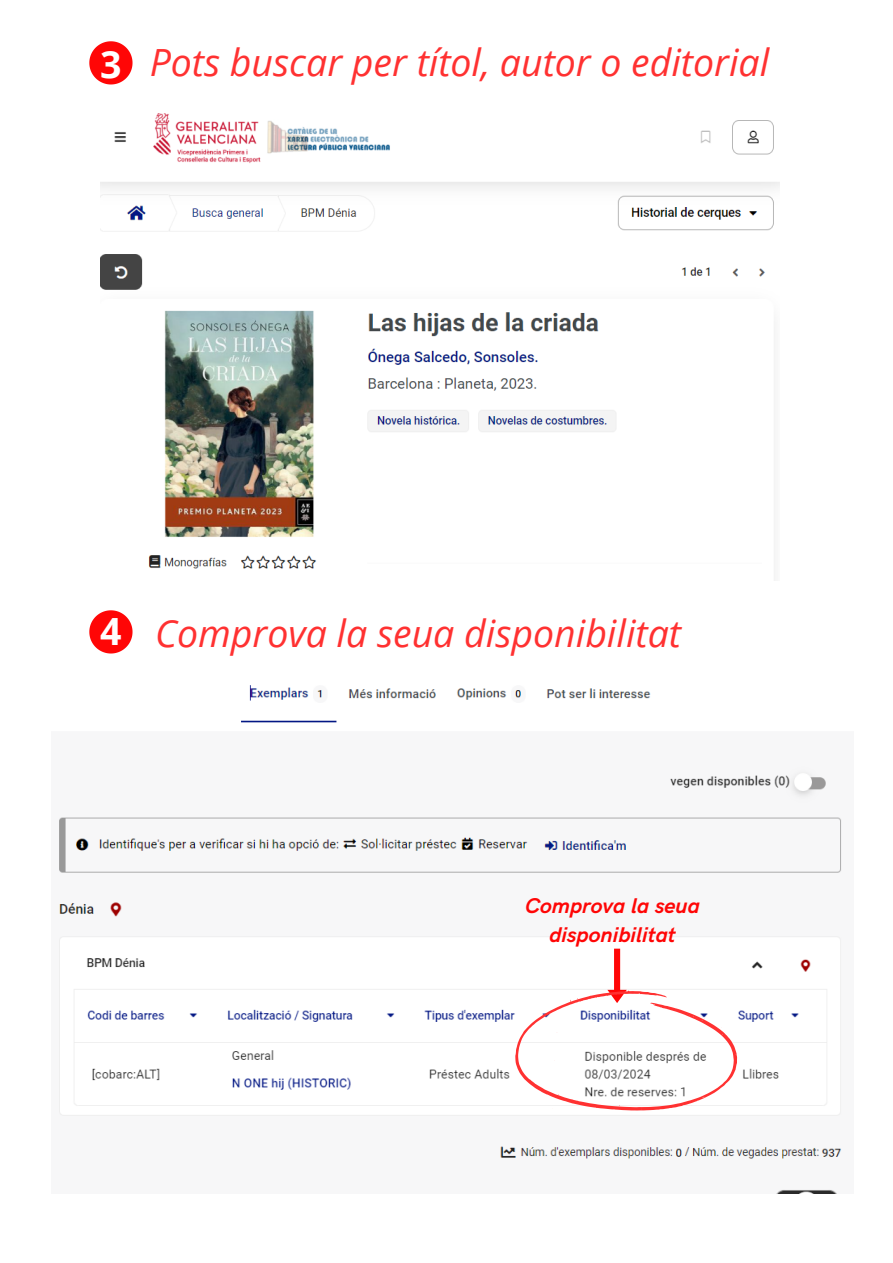
<style>
.page{position:relative;width:893px;height:1263px;background:#fff}
.page>*{position:absolute;margin:0;border:0;box-sizing:border-box;transform-origin:0 0}
.t1{font:italic 37.5px "Open Sans";color:#ff3131}
.t2{font:700 37.5px "Open Sans";color:#fff}
.t3{font:italic 700 21.38px/29.6px "HK Grotesk";color:#ff0606;text-align:center}
</style>
<div class="page">
<img style="left:100px;top:113px;width:679px;height:468px">
<img style="left:59px;top:685px;width:783px;height:509px">
<svg style="left:89px;top:41px;width:43px;height:43px"></svg>
<svg style="left:89px;top:610px;width:43px;height:43px"></svg>
<svg style="left:510px;top:949px;width:234px;height:176px"></svg>
<p class="t2" style="left:100px;top:38px;width:23px">3</p>
<h1 class="t1" style="left:150px;top:36px;width:621px">Pots buscar per títol, autor o editorial</h1>
<p class="t2" style="left:100px;top:604px;width:23px">4</p>
<p class="t1" style="left:155px;top:607px;width:527px">Comprova la seua disponibilitat</p>
<h1 class="t3" style="left:525px;top:892px;width:176px">Comprova la seua disponibilitat</h1>
</div>
